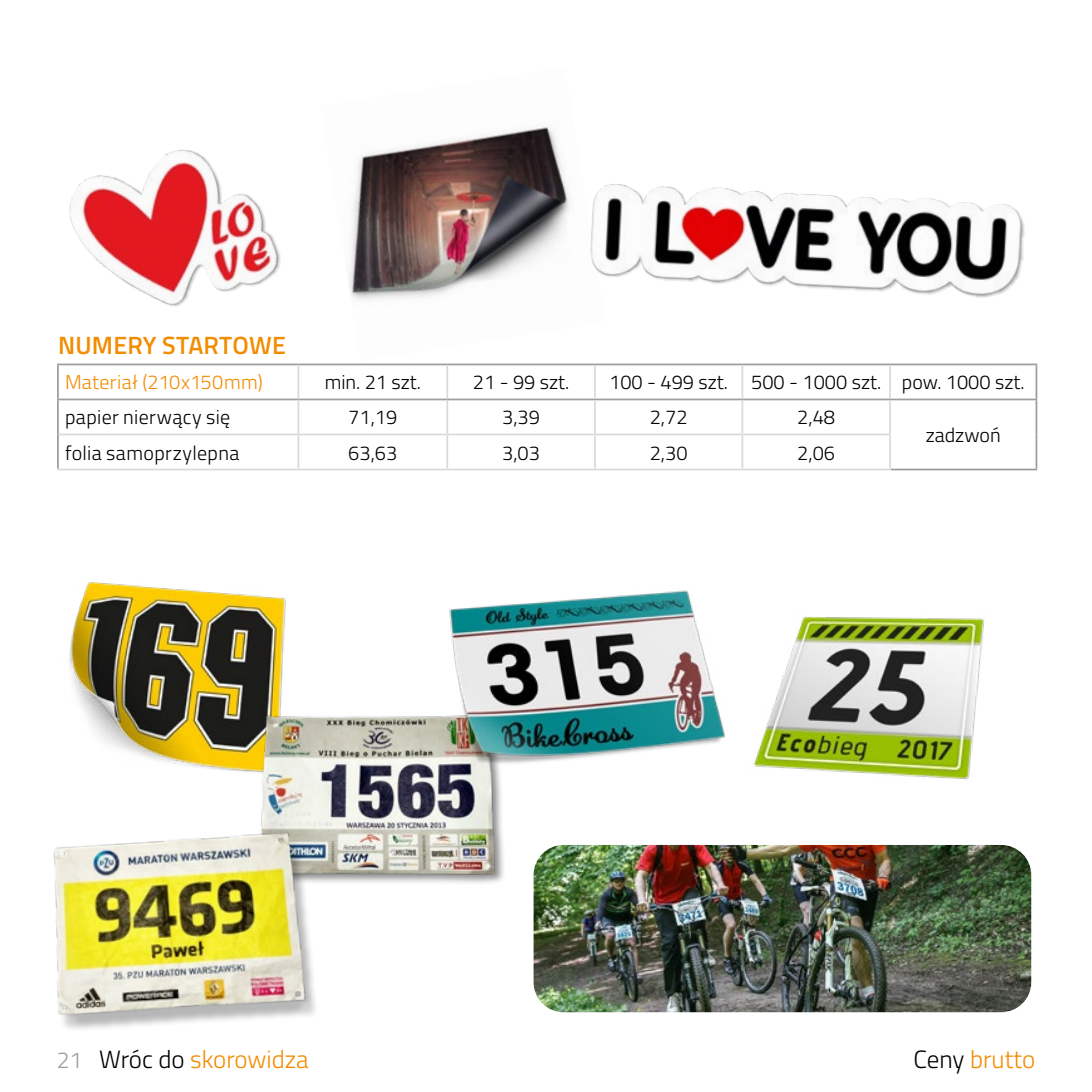
<style>
.page{position:relative;width:1092px;height:1092px;background:#fff}
.page>*{position:absolute;margin:0;border:0;box-sizing:border-box;transform-origin:0 0}
.t1{font:300 25px "Titillium";color:#f28c00}
.t2{font:600 25px "Titillium";letter-spacing:.01em;color:#f28c00}
.t3{font:300 20px "Titillium";color:#000}
.t4{font:300 20px "Titillium";letter-spacing:.015em;color:#f28c00}
.s1{font-size:23px;color:#9d9d9c}
.s2{color:#000}
</style>
<div class="page">
<img style="left:349px;top:126px;width:221px;height:174px">
<hr style="left:57px;top:363px;width:241px;height:2px;background:#9d9d9c">
<hr style="left:57px;top:365px;width:2px;height:33px;background:#9d9d9c">
<hr style="left:298px;top:363px;width:149px;height:2px;background:#9d9d9c">
<hr style="left:447px;top:363px;width:148px;height:2px;background:#9d9d9c">
<hr style="left:595px;top:363px;width:147px;height:2px;background:#9d9d9c">
<hr style="left:742px;top:363px;width:147px;height:2px;background:#9d9d9c">
<hr style="left:889px;top:363px;width:148px;height:2px;background:#9d9d9c">
<hr style="left:1035px;top:365px;width:2px;height:33px;background:#9d9d9c">
<hr style="left:57px;top:398px;width:241px;height:2px;background:#9d9d9c">
<hr style="left:57px;top:400px;width:2px;height:34px;background:#9d9d9c">
<hr style="left:298px;top:398px;width:149px;height:2px;background:#9d9d9c">
<hr style="left:447px;top:398px;width:148px;height:2px;background:#9d9d9c">
<hr style="left:595px;top:398px;width:147px;height:2px;background:#9d9d9c">
<hr style="left:742px;top:398px;width:147px;height:2px;background:#9d9d9c">
<hr style="left:889px;top:398px;width:148px;height:2px;background:#9d9d9c">
<hr style="left:1035px;top:400px;width:2px;height:34px;background:#9d9d9c">
<hr style="left:57px;top:434px;width:2px;height:34px;background:#9d9d9c">
<hr style="left:1035px;top:434px;width:2px;height:34px;background:#9d9d9c">
<hr style="left:890px;top:468px;width:147px;height:2px;background:#9d9d9c">
<hr style="left:297px;top:365px;width:2px;height:33px;background:#dadada">
<hr style="left:446px;top:365px;width:2px;height:33px;background:#dadada">
<hr style="left:594px;top:365px;width:1px;height:33px;background:#dadada">
<hr style="left:741px;top:365px;width:2px;height:33px;background:#dadada">
<hr style="left:889px;top:365px;width:1px;height:33px;background:#dadada">
<hr style="left:297px;top:400px;width:2px;height:33px;background:#dadada">
<hr style="left:446px;top:400px;width:2px;height:33px;background:#dadada">
<hr style="left:594px;top:400px;width:1px;height:33px;background:#dadada">
<hr style="left:741px;top:400px;width:2px;height:33px;background:#dadada">
<hr style="left:889px;top:400px;width:1px;height:33px;background:#dadada">
<hr style="left:59px;top:433px;width:239px;height:2px;background:#dadada">
<hr style="left:298px;top:433px;width:149px;height:2px;background:#dadada">
<hr style="left:297px;top:435px;width:2px;height:33px;background:#dadada">
<hr style="left:447px;top:433px;width:148px;height:2px;background:#dadada">
<hr style="left:446px;top:435px;width:2px;height:33px;background:#dadada">
<hr style="left:595px;top:433px;width:147px;height:2px;background:#dadada">
<hr style="left:594px;top:435px;width:1px;height:33px;background:#dadada">
<hr style="left:742px;top:433px;width:148px;height:2px;background:#dadada">
<hr style="left:741px;top:435px;width:2px;height:33px;background:#dadada">
<hr style="left:889px;top:435px;width:1px;height:33px;background:#dadada">
<hr style="left:57px;top:468px;width:241px;height:2px;background:#dadada">
<hr style="left:298px;top:468px;width:149px;height:2px;background:#dadada">
<hr style="left:447px;top:468px;width:148px;height:2px;background:#dadada">
<hr style="left:595px;top:468px;width:147px;height:2px;background:#dadada">
<hr style="left:742px;top:468px;width:148px;height:2px;background:#dadada">
<img style="left:69px;top:582px;width:217px;height:189px">
<img style="left:241px;top:679px;width:263px;height:204px">
<img style="left:53px;top:800px;width:276px;height:229px">
<img style="left:439px;top:590px;width:286px;height:178px">
<img style="left:753px;top:616px;width:231px;height:164px">
<img style="left:533px;top:845px;width:498px;height:167px">
<img style="left:590px;top:184px;width:435px;height:112px">
<img style="left:69px;top:149px;width:211px;height:158px">
<p class="t2" style="left:58px;top:326px;width:229px">NUMERY STARTOWE</p>
<p class="t4" style="left:65px;top:368px;width:199px">Materiał (210x150mm)</p>
<p class="t3" style="left:324px;top:368px;width:98px">min. 21 szt.</p>
<p class="t3" style="left:473px;top:368px;width:98px">21 - 99 szt.</p>
<p class="t3" style="left:609px;top:368px;width:417px">100 - 499 szt. 500 - 1000 szt. pow. 1000 szt.</p>
<p class="t3" style="left:65px;top:403px;width:167px">papier nierwący się</p>
<p class="t3" style="left:348px;top:403px;width:51px">71,19</p>
<p class="t3" style="left:502px;top:403px;width:39px">3,39</p>
<p class="t3" style="left:649px;top:403px;width:39px">2,72</p>
<p class="t3" style="left:797px;top:403px;width:39px">2,48</p>
<p class="t3" style="left:925px;top:420px;width:76px">zadzwoń</p>
<p class="t3" style="left:65px;top:438px;width:176px">folia samoprzylepna</p>
<p class="t3" style="left:348px;top:438px;width:51px">63,63</p>
<p class="t3" style="left:502px;top:438px;width:39px">3,03</p>
<p class="t3" style="left:649px;top:438px;width:39px">2,30</p>
<p class="t3" style="left:797px;top:438px;width:39px">2,06</p>
<p class="t1" style="left:57px;top:1041px;width:253px"><span class="s1">21</span> <span class="s2">Wróc do</span> skorowidza</p>
<p class="t1" style="left:913px;top:1041px;width:123px"><span class="s2">Ceny</span> brutto</p>
</div>
